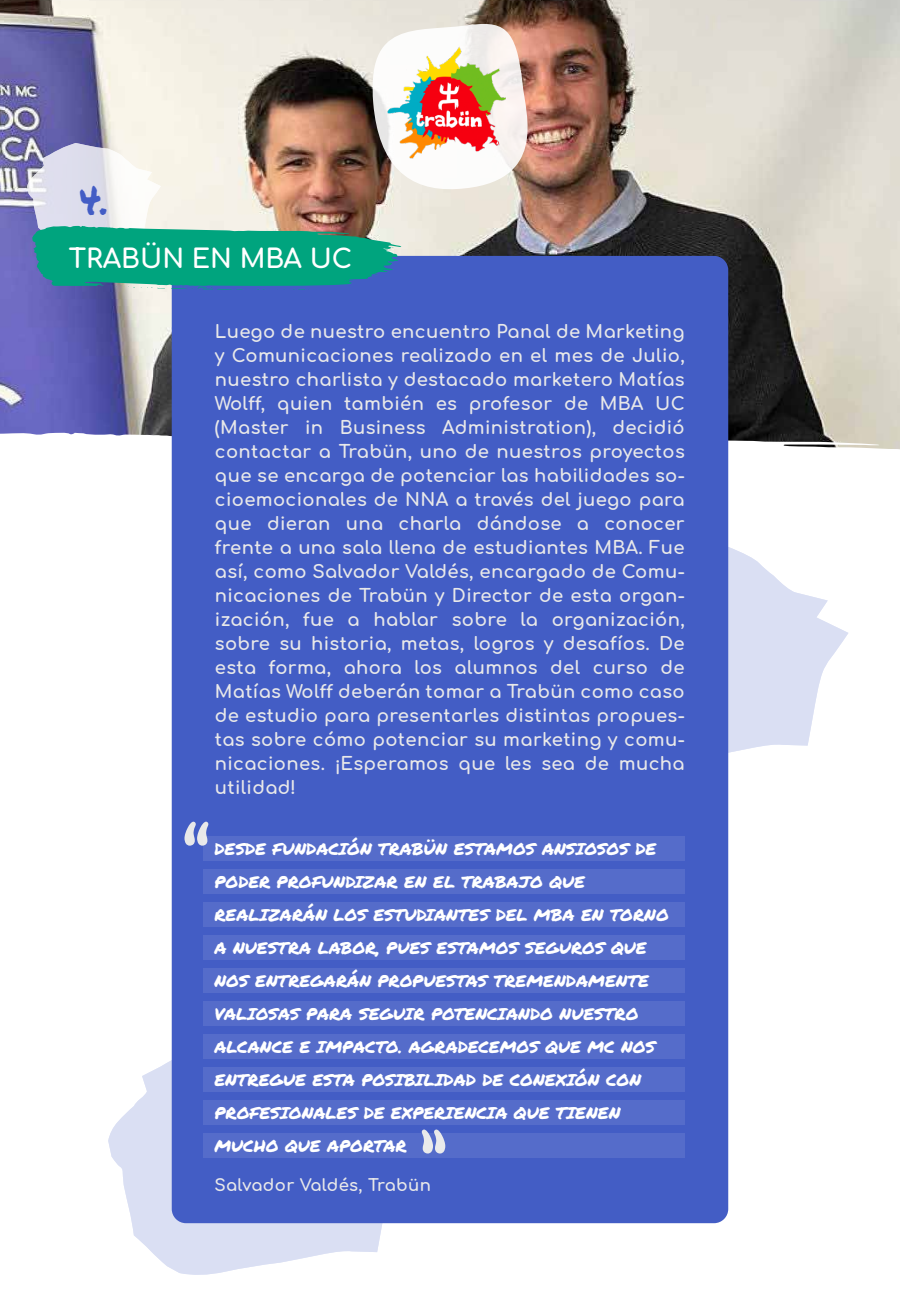
<style>
.page{position:relative;width:900px;height:1308px;background:#fff}
.page>*{position:absolute;margin:0;border:0;box-sizing:border-box;transform-origin:0 0}
.t1{font:37.5px "Permanent Marker";color:#435dc5;scale:1.05 1}
.t2{font:26.25px "Comfortaa";color:#fff}
.t3{font:18px/24px "Comfortaa";letter-spacing:.02em;color:#e8e8e9;text-align:justify}
.t4{font:16.5px/33px "Permanent Marker";color:#fff;scale:1.05 1}
.t5{font:16.5px "Comfortaa";letter-spacing:.02em;color:#e8e8e9}
</style>
<div class="page">
<svg style="left:108px;top:1039px;width:310px;height:235px;fill:#dadff3"></svg>
<svg style="left:728px;top:533px;width:120px;height:235px;fill:#dadff3"></svg>
<img style="left:0;top:0;width:900px;height:432px">
<svg style="left:0;top:432px;width:900px;height:94px"></svg>
<svg style="left:128px;top:524px;width:19px;height:1px"></svg>
<div style="left:172px;top:256px;width:556px;height:966px;background:#435dc5;border-radius:14px"></div>
<img style="left:27px;top:24px;width:501px;height:266px">
<img style="left:387px;top:46px;width:119px;height:116px">
<svg style="left:184px;top:821px;width:25px;height:24px"></svg>
<svg style="left:422px;top:1129px;width:18px;height:3px"></svg>
<div style="left:203px;top:836px;width:482px;height:24px;background:#556cca"></div>
<div style="left:203px;top:869px;width:482px;height:24px;background:#556cca"></div>
<div style="left:203px;top:902px;width:482px;height:24px;background:#556cca"></div>
<div style="left:203px;top:935px;width:482px;height:24px;background:#556cca"></div>
<div style="left:203px;top:968px;width:482px;height:24px;background:#556cca"></div>
<div style="left:203px;top:1001px;width:482px;height:24px;background:#556cca"></div>
<div style="left:203px;top:1034px;width:482px;height:24px;background:#556cca"></div>
<div style="left:203px;top:1067px;width:482px;height:24px;background:#556cca"></div>
<div style="left:203px;top:1100px;width:482px;height:24px;background:#556cca"></div>
<div style="left:203px;top:1132px;width:482px;height:24px;background:#556cca"></div>
<h1 class="t1" style="left:78px;top:172px;width:32px">4.</h1>
<h2 class="t2" style="left:69px;top:235px;width:285px">TRABÜN EN MBA UC</h2>
<p class="t3" style="left:215px;top:317px;width:471px">Luego de nuestro encuentro Panal de Marketing y Comunicaciones realizado en el mes de Julio, nuestro charlista y destacado marketero Matías Wolff, quien también es profesor de MBA UC (Master in Business Administration), decidió contactar a Trabün, uno de nuestros proyectos que se encarga de potenciar las habilidades so&shy;cioemocionales de NNA a través del juego para que dieran una charla dándose a conocer frente a una sala llena de estudiantes MBA. Fue así, como Salvador Valdés, encargado de Comu&shy;nicaciones de Trabün y Director de esta organ&shy;ización, fue a hablar sobre la organización, sobre su historia, metas, logros y desafíos. De esta forma, ahora los alumnos del curso de Matías Wolff deberán tomar a Trabün como caso de estudio para presentarles distintas propues&shy;tas sobre cómo potenciar su marketing y comu&shy;nicaciones. ¡Esperamos que les sea de mucha utilidad!</p>
<p class="t4" style="left:214px;top:831px;width:434px">DESDE FUNDACIÓN TRABÜN ESTAMOS ANSIOSOS DE PODER PROFUNDIZAR EN EL TRABAJO QUE REALIZARÁN LOS ESTUDIANTES DEL MBA EN TORNO A NUESTRA LABOR, PUES ESTAMOS SEGUROS QUE NOS ENTREGARÁN PROPUESTAS TREMENDAMENTE VALIOSAS PARA SEGUIR POTENCIANDO NUESTRO ALCANCE E IMPACTO. AGRADECEMOS QUE MC NOS ENTREGUE ESTA POSIBILIDAD DE CONEXIÓN CON PROFESIONALES DE EXPERIENCIA QUE TIENEN MUCHO QUE APORTAR</p>
<p class="t5" style="left:214px;top:1170px;width:218px">Salvador Valdés, Trabün</p>
</div>
